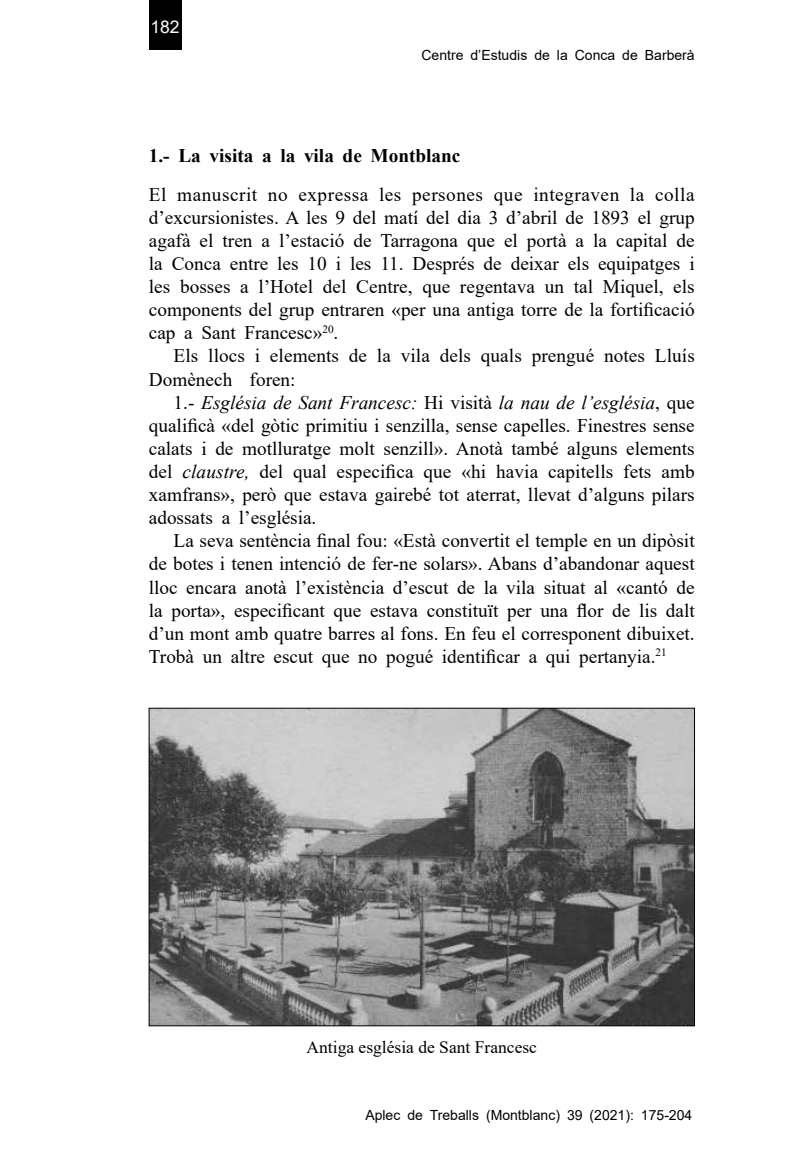
<style>
.page{position:relative;width:794px;height:1166px;background:#fff}
.page>*{position:absolute;margin:0;border:0;box-sizing:border-box;transform-origin:0 0}
.t1{font:19.25px/23.1px "Times New Roman";color:#000;text-align:justify}
.t2{font:700 19.25px "Times New Roman";color:#000}
.t3{font:17.5px "Times New Roman";color:#000}
.t4{font:17.5px "Arial";color:#fff}
.t5{font:14px "Arial";color:#000}
.s1{font-style:italic}
</style>
<div class="page">
<div style="left:149px;top:0;width:32px;height:50px;background:#000"></div>
<img style="left:151px;top:710px;width:541px;height:314px">
<p class="t4" style="left:150px;top:14px;width:31px">182</p>
<p class="t5" style="left:421px;top:45px;width:275px">Centre d’Estudis de la Conca de Barberà</p>
<p class="t2" style="left:149px;top:142px;width:313px">1.- La visita a la vila de Montblanc</p>
<p class="t1" style="left:149px;top:182px;width:547px">El manuscrit no expressa les persones que integraven la colla d’excursionistes. A les 9 del matí del dia 3 d’abril de 1893 el grup agafà el tren a l’estació de Tarragona que el portà a la capital de la Conca entre les 10 i les 11. Després de deixar els equipatges i les bosses a l’Hotel del Centre, que regentava un tal Miquel, els components del grup entraren «per una antiga torre de la fortificació cap a Sant Francesc»<sup>20</sup>.</p>
<p class="t1" style="left:149px;top:344px;width:547px;text-indent:25px">Els llocs i elements de la vila dels quals prengué notes Lluís<br>Domènech foren:</p>
<p class="t1" style="left:149px;top:390px;width:547px;text-indent:25px">1.- <span class="s1">Església de Sant Francesc:</span> Hi visità <span class="s1">la nau de l’església</span>, que qualificà «del gòtic primitiu i senzilla, sense capelles. Finestres sense calats i de motlluratge molt senzill». Anotà també alguns elements del <span class="s1">claustre,</span> del qual especifica que «hi havia capitells fets amb xamfrans», però que estava gairebé tot aterrat, llevat d’alguns pilars adossats a l’església.</p>
<p class="t1" style="left:149px;top:529px;width:547px;text-indent:25px">La seva sentència final fou: «Està convertit el temple en un dipòsit de botes i tenen intenció de fer-ne solars». Abans d’abandonar aquest lloc encara anotà l’existència d’escut de la vila situat al «cantó de la porta», especificant que estava constituït per una flor de lis dalt d’un mont amb quatre barres al fons. En feu el corresponent dibuixet.<br>Trobà un altre escut que no pogué identificar a qui pertanyia.<sup>21</sup></p>
<p class="t3" style="left:306px;top:1034px;width:232px">Antiga església de Sant Francesc</p>
<p class="t5" style="left:365px;top:1105px;width:328px">Aplec de Treballs (Montblanc) 39 (2021): 175-204</p>
</div>
